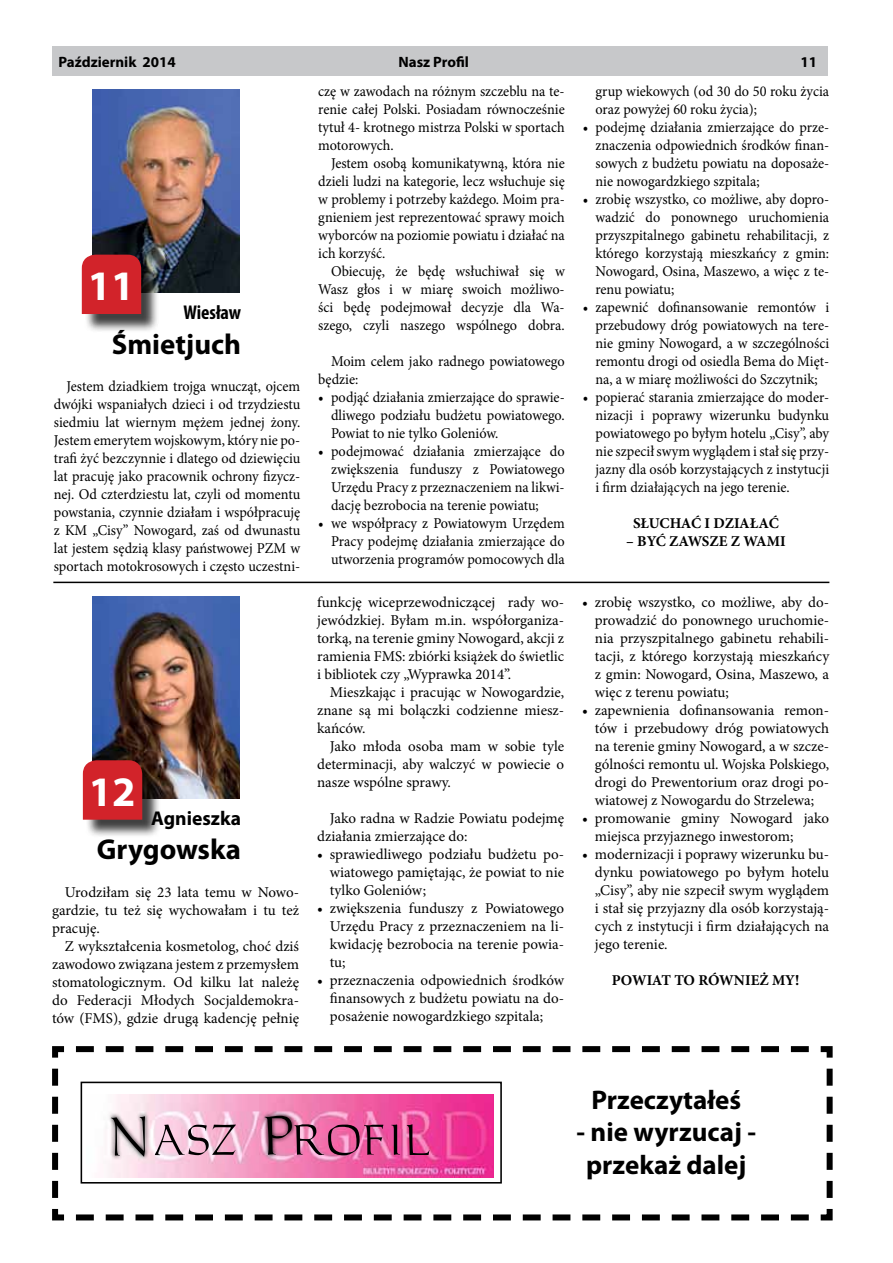
<style>
.page{position:relative;width:893px;height:1263px;background:#fff}
.page>*{position:absolute;margin:0;border:0;box-sizing:border-box;transform-origin:0 0}
.t1{font:56.55px "Carleton";color:#000;scale:.91 1}
.t2{font:700 28.8px "Myriad Pro";color:#000}
.t3{font:700 27px/32.4px "Myriad Pro";color:#000;text-align:center}
.t4{font:700 19.95px "Myriad Pro";color:#000}
.t5{font:700 condensed 19.95px "Myriad Pro";color:#000}
.t6{font:15px/18px "Minion Pro";color:#000;text-align:justify;scale:.95 1}
.t7{font:15px/18px "Minion Pro";color:#000;text-align:justify}
.t8{font:700 15px "Minion Pro";color:#000}
.t9{font:700 15px "Myriad Pro";color:#000}
</style>
<div class="page">
<div style="left:52px;top:46px;width:776px;height:30px;background:#c7c8ca"></div>
<img style="left:93px;top:90px;width:147px;height:202px">
<div style="left:84px;top:257px;width:76px;height:75px;background:#000;opacity:.75"></div>
<div style="left:82px;top:255px;width:59px;height:59px;background:#d2232a"></div>
<img style="left:92px;top:596px;width:147px;height:202px">
<div style="left:85px;top:762px;width:76px;height:76px;background:#000;opacity:.75"></div>
<div style="left:83px;top:760px;width:59px;height:60px;background:#d2232a"></div>
<svg style="left:52px;top:1046px;width:781px;height:175px"></svg>
<img style="left:87px;top:1095px;width:406px;height:83px">
<svg style="left:107px;top:1112px;width:43px;height:49px"></svg>
<svg style="left:111px;top:1116px;width:34px;height:41px"></svg>
<svg style="left:261px;top:1111px;width:35px;height:48px"></svg>
<svg style="left:264px;top:1116px;width:28px;height:39px"></svg>
<div style="left:81px;top:1081px;width:421px;height:102px;border:2px solid #000"></div>
<hr style="left:53px;top:582px;width:776px;height:1px;background:#000">
<p class="t9" style="left:58px;top:52px;width:119px">Październik 2014</p>
<p class="t9" style="left:398px;top:52px;width:72px">Nasz Profil</p>
<p class="t9" style="left:800px;top:53px;width:18px">11</p>
<h3 class="t5" style="left:88px;top:300px;width:155px"><sup>11</sup> Wiesław</h3>
<h2 class="t2" style="left:112px;top:325px;width:131px">Śmietjuch</h2>
<p class="t6" style="left:54px;top:377px;width:261px;text-indent:13px">Jestem dziadkiem trojga wnucząt, ojcem dwójki wspaniałych dzieci i od trzydziestu siedmiu lat wiernym mężem jednej żony.<br>Jestem emerytem wojskowym, który nie po&shy;trafi żyć bezczynnie i dlatego od dziewięciu lat pracuję jako pracownik ochrony fizycz&shy;nej. Od czterdziestu lat, czyli od momentu powstania, czynnie działam i współpracuję z KM „Cisy” Nowogard, zaś od dwunastu lat jestem sędzią klasy państwowej PZM w sportach motokrosowych i często uczestni-</p>
<h3 class="t4" style="left:89px;top:805px;width:154px"><sup>12</sup> Agnieszka</h3>
<h2 class="t2" style="left:97px;top:831px;width:146px">Grygowska</h2>
<p class="t7" style="left:52px;top:883px;width:249px;text-indent:13px">Urodziłam się 23 lata temu w Nowo&shy;gardzie, tu też się wychowałam i tu też pracuję.</p>
<p class="t7" style="left:52px;top:937px;width:249px;text-indent:13px">Z wykształcenia kosmetolog, choć dziś zawodowo związana jestem z przemysłem stomatologicznym. Od kilku lat należę do Federacji Młodych Socjaldemokra&shy;tów (FMS), gdzie drugą kadencję pełnię</p>
<p class="t6" style="left:318px;top:83px;width:261px">czę w zawodach na różnym szczeblu na te&shy;renie całej Polski. Posiadam równocześnie tytuł 4- krotnego mistrza Polski w sportach motorowych.</p>
<p class="t6" style="left:318px;top:155px;width:261px;text-indent:13px">Jestem osobą komunikatywną, która nie dzieli ludzi na kategorie, lecz wsłuchuje się w problemy i potrzeby każdego. Moim pra&shy;gnieniem jest reprezentować sprawy moich wyborców na poziomie powiatu i działać na ich korzyść.</p>
<p class="t6" style="left:318px;top:263px;width:261px;text-indent:13px">Obiecuję, że będę wsłuchiwał się w Wasz głos i w miarę swoich możliwo&shy;ści będę podejmował decyzje dla Wa&shy;szego, czyli naszego wspólnego dobra.</p>
<p class="t6" style="left:318px;top:353px;width:261px;text-indent:13px">Moim celem jako radnego powiatowego będzie:</p>
<p class="t6" style="left:331px;top:389px;width:248px;text-indent:-13px">• podjąć działania zmierzające do sprawie&shy;dliwego podziału budżetu powiatowego.<br>Powiat to nie tylko Goleniów.</p>
<p class="t6" style="left:331px;top:443px;width:248px;text-indent:-13px">• podejmować działania zmierzające do zwiększenia funduszy z Powiatowego Urzędu Pracy z przeznaczeniem na likwi&shy;dację bezrobocia na terenie powiatu;</p>
<p class="t6" style="left:331px;top:515px;width:248px;text-indent:-13px">• we współpracy z Powiatowym Urzędem Pracy podejmę działania zmierzające do utworzenia programów pomocowych dla</p>
<p class="t7" style="left:317px;top:593px;width:249px">funkcję wiceprzewodniczącej rady wo&shy;jewódzkiej. Byłam m.in. współorganiza&shy;torką, na terenie gminy Nowogard, akcji z ramienia FMS: zbiórki książek do świetlic i bibliotek czy „Wyprawka 2014”.</p>
<p class="t7" style="left:317px;top:683px;width:249px;text-indent:13px">Mieszkając i pracując w Nowogardzie, znane są mi bolączki codzienne miesz&shy;kańców.</p>
<p class="t7" style="left:317px;top:737px;width:249px;text-indent:13px">Jako młoda osoba mam w sobie tyle determinacji, aby walczyć w powiecie o nasze wspólne sprawy.</p>
<p class="t7" style="left:317px;top:809px;width:249px;text-indent:13px">Jako radna w Radzie Powiatu podejmę działania zmierzające do:</p>
<p class="t7" style="left:330px;top:845px;width:236px;text-indent:-13px">• sprawiedliwego podziału budżetu po&shy;wiatowego pamiętając, że powiat to nie tylko Goleniów;</p>
<p class="t7" style="left:330px;top:899px;width:236px;text-indent:-13px">• zwiększenia funduszy z Powiatowego Urzędu Pracy z przeznaczeniem na li&shy;kwidację bezrobocia na terenie powia&shy;tu;</p>
<p class="t7" style="left:330px;top:971px;width:236px;text-indent:-13px">• przeznaczenia odpowiednich środków finansowych z budżetu powiatu na do&shy;posażenie nowogardzkiego szpitala;</p>
<p class="t6" style="left:595px;top:83px;width:247px">grup wiekowych (od 30 do 50 roku życia oraz powyżej 60 roku życia);</p>
<p class="t6" style="left:595px;top:119px;width:248px;text-indent:-13px">• podejmę działania zmierzające do prze&shy;znaczenia odpowiednich środków finan&shy;sowych z budżetu powiatu na doposaże&shy;nie nowogardzkiego szpitala;</p>
<p class="t6" style="left:595px;top:191px;width:248px;text-indent:-13px">• zrobię wszystko, co możliwe, aby dopro&shy;wadzić do ponownego uruchomienia przyszpitalnego gabinetu rehabilitacji, z którego korzystają mieszkańcy z gmin:<br>Nowogard, Osina, Maszewo, a więc z te&shy;renu powiatu;</p>
<p class="t6" style="left:595px;top:299px;width:247px;text-indent:-13px">• zapewnić dofinansowanie remontów i przebudowy dróg powiatowych na tere&shy;nie gminy Nowogard, a w szczególności remontu drogi od osiedla Bema do Mięt&shy;na, a w miarę możliwości do Szczytnik;</p>
<p class="t6" style="left:595px;top:389px;width:248px;text-indent:-13px">• popierać starania zmierzające do moder&shy;nizacji i poprawy wizerunku budynku powiatowego po byłym hotelu „Cisy”, aby nie szpecił swym wyglądem i stał się przy&shy;jazny dla osób korzystających z instytucji i firm działających na jego terenie.</p>
<p class="t8" style="left:633px;top:513px;width:147px">SŁUCHAĆ I DZIAŁAĆ</p>
<p class="t8" style="left:626px;top:531px;width:161px">– BYĆ ZAWSZE Z WAMI</p>
<p class="t7" style="left:595px;top:593px;width:236px;text-indent:-13px">• zrobię wszystko, co możliwe, aby do&shy;prowadzić do ponownego uruchomie&shy;nia przyszpitalnego gabinetu rehabili&shy;tacji, z którego korzystają mieszkańcy z gmin: Nowogard, Osina, Maszewo, a więc z terenu powiatu;</p>
<p class="t7" style="left:595px;top:701px;width:236px;text-indent:-13px">• zapewnienia dofinansowania remon&shy;tów i przebudowy dróg powiatowych na terenie gminy Nowogard, a w szcze&shy;gólności remontu ul. Wojska Polskiego, drogi do Prewentorium oraz drogi po&shy;wiatowej z Nowogardu do Strzelewa;</p>
<p class="t7" style="left:595px;top:809px;width:236px;text-indent:-13px">• promowanie gminy Nowogard jako miejsca przyjaznego inwestorom;</p>
<p class="t7" style="left:595px;top:845px;width:236px;text-indent:-13px">• modernizacji i poprawy wizerunku bu&shy;dynku powiatowego po byłym hotelu „Cisy”, aby nie szpecił swym wyglądem i stał się przyjazny dla osób korzystają&shy;cych z instytucji i firm działających na jego terenie.</p>
<p class="t8" style="left:612px;top:969px;width:189px">POWIAT TO RÓWNIEŻ MY!</p>
<h1 class="t1" style="left:153px;top:1101px;width:308px">asz rofil</h1>
<h3 class="t3" style="left:591px;top:1083px;width:151px">Przeczytałeś</h3>
<h3 class="t3" style="left:576px;top:1115px;width:181px">- nie wyrzucaj - przekaż dalej</h3>
</div>
